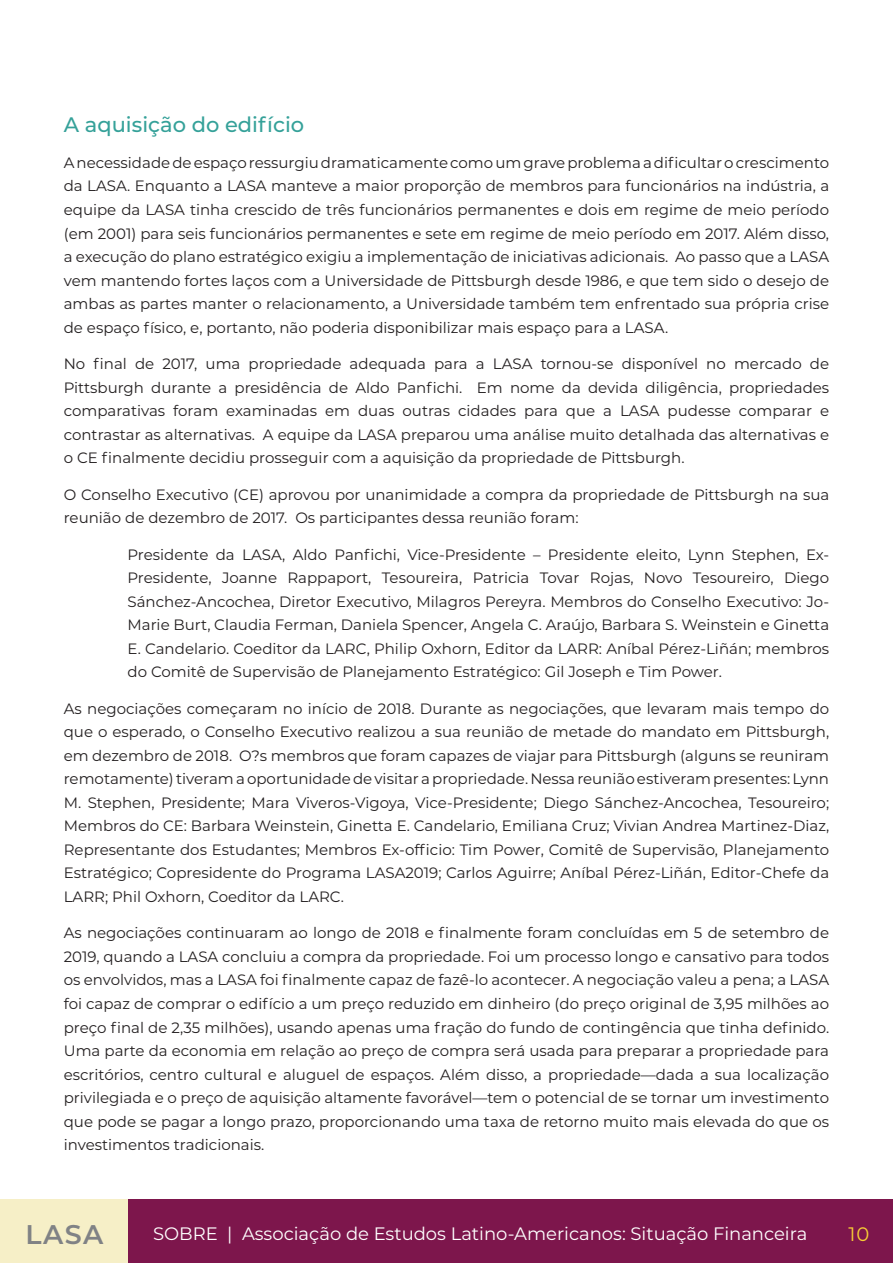
<style>
.page{position:relative;width:893px;height:1263px;background:#fff}
.page>*{position:absolute;margin:0;border:0;box-sizing:border-box;transform-origin:0 0}
.t1{font:600 27px "Montserrat";color:#808285}
.Cuerpo_de_texto{font:500 21px "Montserrat";color:#35a199}
.t2{font:19.5px "Montserrat";color:#f8ce34}
.t3{font:18px "Montserrat";color:#fff}
.Cuerpo_de_texto-2{font:15px/23.5px "Montserrat";color:#231f20;text-align:justify}
</style>
<div class="page">
<div style="left:0;top:1199px;width:129px;height:64px;background:#f6efc7"></div>
<div style="left:129px;top:1199px;width:764px;height:64px;background:#7d164c"></div>
<p class="Cuerpo_de_texto" style="left:64px;top:110px;width:242px">A aquisição do edifício</p>
<p class="Cuerpo_de_texto-2" style="left:64px;top:150px;width:767px">A necessidade de espaço ressurgiu dramaticamente como um grave problema a dificultar o crescimento da LASA. Enquanto a LASA manteve a maior proporção de membros para funcionários na indústria, a equipe da LASA tinha crescido de três funcionários permanentes e dois em regime de meio período (em 2001) para seis funcionários permanentes e sete em regime de meio período em 2017. Além disso, a execução do plano estratégico exigiu a implementação de iniciativas adicionais. Ao passo que a LASA vem mantendo fortes laços com a Universidade de Pittsburgh desde 1986, e que tem sido o desejo de ambas as partes manter o relacionamento, a Universidade também tem enfrentado sua própria crise de espaço físico, e, portanto, não poderia disponibilizar mais espaço para a LASA.</p>
<p class="Cuerpo_de_texto-2" style="left:64px;top:351px;width:767px">No final de 2017, uma propriedade adequada para a LASA tornou-se disponível no mercado de Pittsburgh durante a presidência de Aldo Panfichi. Em nome da devida diligência, propriedades comparativas foram examinadas em duas outras cidades para que a LASA pudesse comparar e contrastar as alternativas. A equipe da LASA preparou uma análise muito detalhada das alternativas e o CE finalmente decidiu prosseguir com a aquisição da propriedade de Pittsburgh.</p>
<p class="Cuerpo_de_texto-2" style="left:64px;top:482px;width:767px">O Conselho Executivo (CE) aprovou por unanimidade a compra da propriedade de Pittsburgh na sua reunião de dezembro de 2017. Os participantes dessa reunião foram:</p>
<p class="Cuerpo_de_texto-2" style="left:128px;top:542px;width:703px">Presidente da LASA, Aldo Panfichi, Vice-Presidente – Presidente eleito, Lynn Stephen, Ex-Presidente, Joanne Rappaport, Tesoureira, Patricia Tovar Rojas, Novo Tesoureiro, Diego Sánchez-Ancochea, Diretor Executivo, Milagros Pereyra. Membros do Conselho Executivo: Jo-Marie Burt, Claudia Ferman, Daniela Spencer, Angela C. Araújo, Barbara S. Weinstein e Ginetta E. Candelario. Coeditor da LARC, Philip Oxhorn, Editor da LARR: Aníbal Pérez-Liñán; membros do Comitê de Supervisão de Planejamento Estratégico: Gil Joseph e Tim Power.</p>
<p class="Cuerpo_de_texto-2" style="left:64px;top:696px;width:767px">As negociações começaram no início de 2018. Durante as negociações, que levaram mais tempo do que o esperado, o Conselho Executivo realizou a sua reunião de metade do mandato em Pittsburgh, em dezembro de 2018. O?s membros que foram capazes de viajar para Pittsburgh (alguns se reuniram remotamente) tiveram a oportunidade de visitar a propriedade. Nessa reunião estiveram presentes: Lynn M. Stephen, Presidente; Mara Viveros-Vigoya, Vice-Presidente; Diego Sánchez-Ancochea, Tesoureiro; Membros do CE: Barbara Weinstein, Ginetta E. Candelario, Emiliana Cruz; Vivian Andrea Martinez-Diaz, Representante dos Estudantes; Membros Ex-officio: Tim Power, Comitê de Supervisão, Planejamento Estratégico; Copresidente do Programa LASA2019; Carlos Aguirre; Aníbal Pérez-Liñán, Editor-Chefe da LARR; Phil Oxhorn, Coeditor da LARC.</p>
<p class="Cuerpo_de_texto-2" style="left:64px;top:921px;width:767px">As negociações continuaram ao longo de 2018 e finalmente foram concluídas em 5 de setembro de 2019, quando a LASA concluiu a compra da propriedade. Foi um processo longo e cansativo para todos os envolvidos, mas a LASA foi finalmente capaz de fazê-lo acontecer. A negociação valeu a pena; a LASA foi capaz de comprar o edifício a um preço reduzido em dinheiro (do preço original de 3,95 milhões ao preço final de 2,35 milhões), usando apenas uma fração do fundo de contingência que tinha definido.<br>Uma parte da economia em relação ao preço de compra será usada para preparar a propriedade para escritórios, centro cultural e aluguel de espaços. Além disso, a propriedade—dada a sua localização privilegiada e o preço de aquisição altamente favorável—tem o potencial de se tornar um investimento que pode se pagar a longo prazo, proporcionando uma taxa de retorno muito mais elevada do que os investimentos tradicionais.</p>
<h1 class="t1" style="left:26px;top:1215px;width:79px">LASA</h1>
<p class="t3" style="left:153px;top:1221px;width:656px">SOBRE | Associação de Estudos Latino-Americanos: Situação Financeira</p>
<h3 class="t2" style="left:848px;top:1220px;width:22px">10</h3>
</div>
